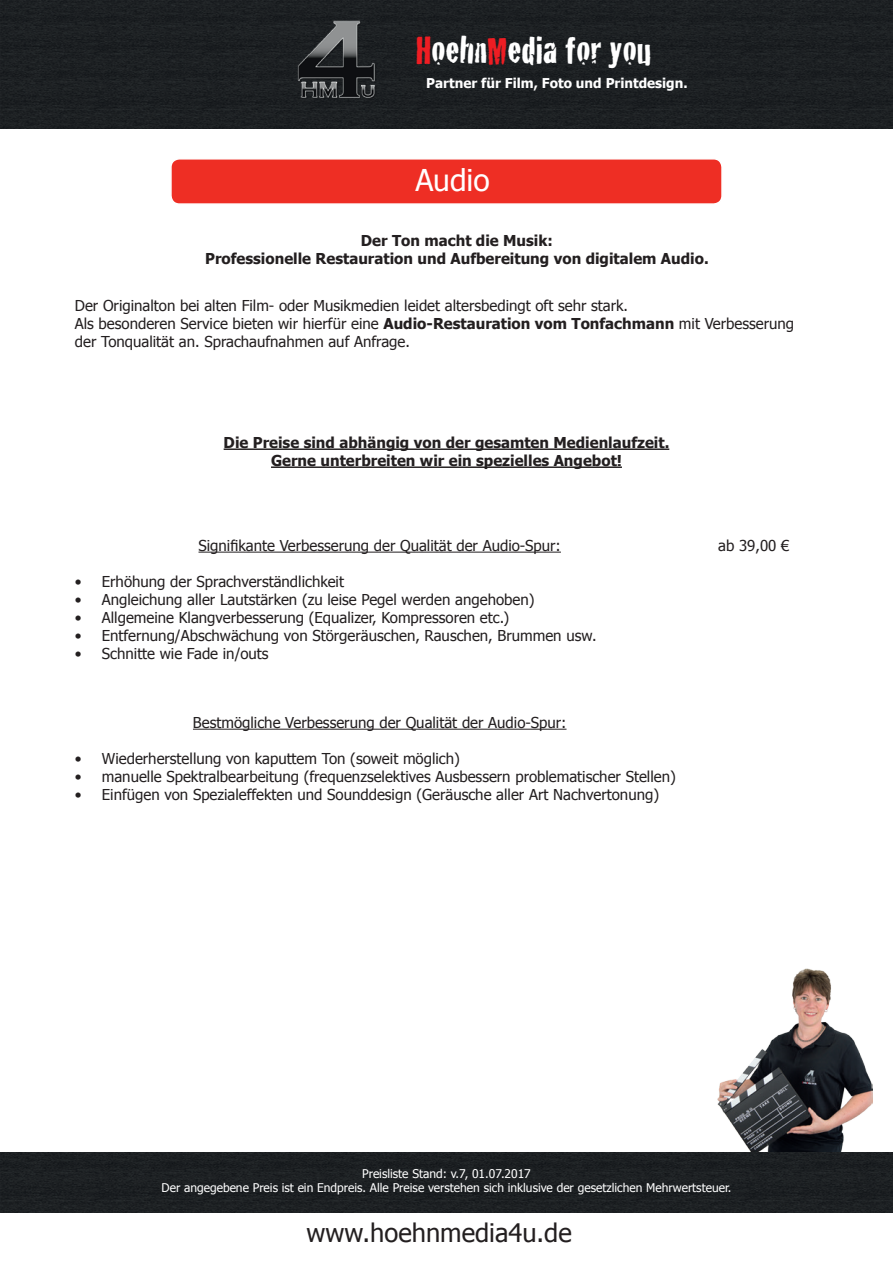
<style>
.page{position:relative;width:893px;height:1263px;background:#fff}
.page>*{position:absolute;margin:0;border:0;box-sizing:border-box;transform-origin:0 0}
.t1{font:40.5px "Cracked";color:#fff}
.t2{font:30px "Tahoma";color:#fff}
.t3{font:25.5px "Tahoma";color:#231f20}
.t4{font:15px/18px "Tahoma";color:#231f20}
.t5{font:700 15px/18px "Tahoma";color:#231f20;text-align:center}
.t6{font:700 13.5px "Tahoma";color:#fff}
.t7{font:12px/14.4px "Tahoma";color:#fff;text-align:center}
.s1{color:#ee1d23}
.s2{font-weight:700}
</style>
<div class="page">
<div style="left:0;top:0;width:892px;height:129px;background:#1c2022"></div>
<img style="left:718px;top:968px;width:155px;height:185px">
<img style="left:298px;top:20px;width:79px;height:80px">
<div style="left:171px;top:159px;width:551px;height:45px;background:#ee2e24;border-radius:9px"></div>
<div style="left:170px;top:158px;width:553px;height:47px;border:2px solid #fff;border-radius:9px"></div>
<div style="left:1px;top:1153px;width:891px;height:59px;background:#1c2022"></div>
<hr style="left:224px;top:448px;width:445px;height:2px;background:#231f20">
<hr style="left:271px;top:466px;width:351px;height:2px;background:#231f20">
<hr style="left:198px;top:552px;width:363px;height:1px;background:#231f20">
<hr style="left:193px;top:729px;width:373px;height:1px;background:#231f20">
<h1 class="t1" style="left:416px;top:18px;width:237px"><span class="s1">H</span>oehn<span class="s1">M</span>edia for you</h1>
<p class="t6" style="left:426px;top:74px;width:263px">Partner für Film, Foto und Printdesign.</p>
<h2 class="t2" style="left:415px;top:159px;width:76px">Audio</h2>
<p class="t5" style="left:205px;top:230px;width:505px">Der Ton macht die Musik:<br>Professionelle Restauration und Aufbereitung von digitalem Audio.</p>
<p class="t4" style="left:75px;top:296px;width:721px">Der Originalton bei alten Film- oder Musikmedien leidet altersbedingt oft sehr stark.<br>Als besonderen Service bieten wir hierfür eine <span class="s2">Audio-Restauration vom Tonfachmann</span> mit Verbesserung der Tonqualität an. Sprachaufnahmen auf Anfrage.</p>
<p class="t5" style="left:224px;top:433px;width:447px">Die Preise sind abhängig von der gesamten Medienlaufzeit.<br>Gerne unterbreiten wir ein spezielles Angebot!</p>
<p class="t4" style="left:198px;top:536px;width:364px">Signifikante Verbesserung der Qualität der Audio-Spur:</p>
<p class="t4" style="left:75px;top:572px;width:271px">• Erhöhung der Sprachverständlichkeit</p>
<p class="t4" style="left:75px;top:590px;width:461px">• Angleichung aller Lautstärken (zu leise Pegel werden angehoben)</p>
<p class="t4" style="left:75px;top:608px;width:436px">• Allgemeine Klangverbesserung (Equalizer, Kompressoren etc.)</p>
<p class="t4" style="left:75px;top:626px;width:523px">• Entfernung/Abschwächung von Störgeräuschen, Rauschen, Brummen usw.</p>
<p class="t4" style="left:75px;top:644px;width:195px">• Schnitte wie Fade in/outs</p>
<p class="t4" style="left:193px;top:713px;width:375px">Bestmögliche Verbesserung der Qualität der Audio-Spur:</p>
<p class="t4" style="left:75px;top:749px;width:387px">• Wiederherstellung von kaputtem Ton (soweit möglich)</p>
<p class="t4" style="left:75px;top:767px;width:602px">• manuelle Spektralbearbeitung (frequenzselektives Ausbessern problematischer Stellen)</p>
<p class="t4" style="left:75px;top:785px;width:586px">• Einfügen von Spezialeffekten und Sounddesign (Geräusche aller Art Nachvertonung)</p>
<p class="t4" style="left:718px;top:536px;width:73px">ab 39,00 €</p>
<p class="t7" style="left:162px;top:1165px;width:571px">Preisliste Stand: v.7, 01.07.2017<br>Der angegebene Preis ist ein Endpreis. Alle Preise verstehen sich inklusive der gesetzlichen Mehrwertsteuer.</p>
<h3 class="t3" style="left:307px;top:1216px;width:267px">www.hoehnmedia4u.de</h3>
</div>
